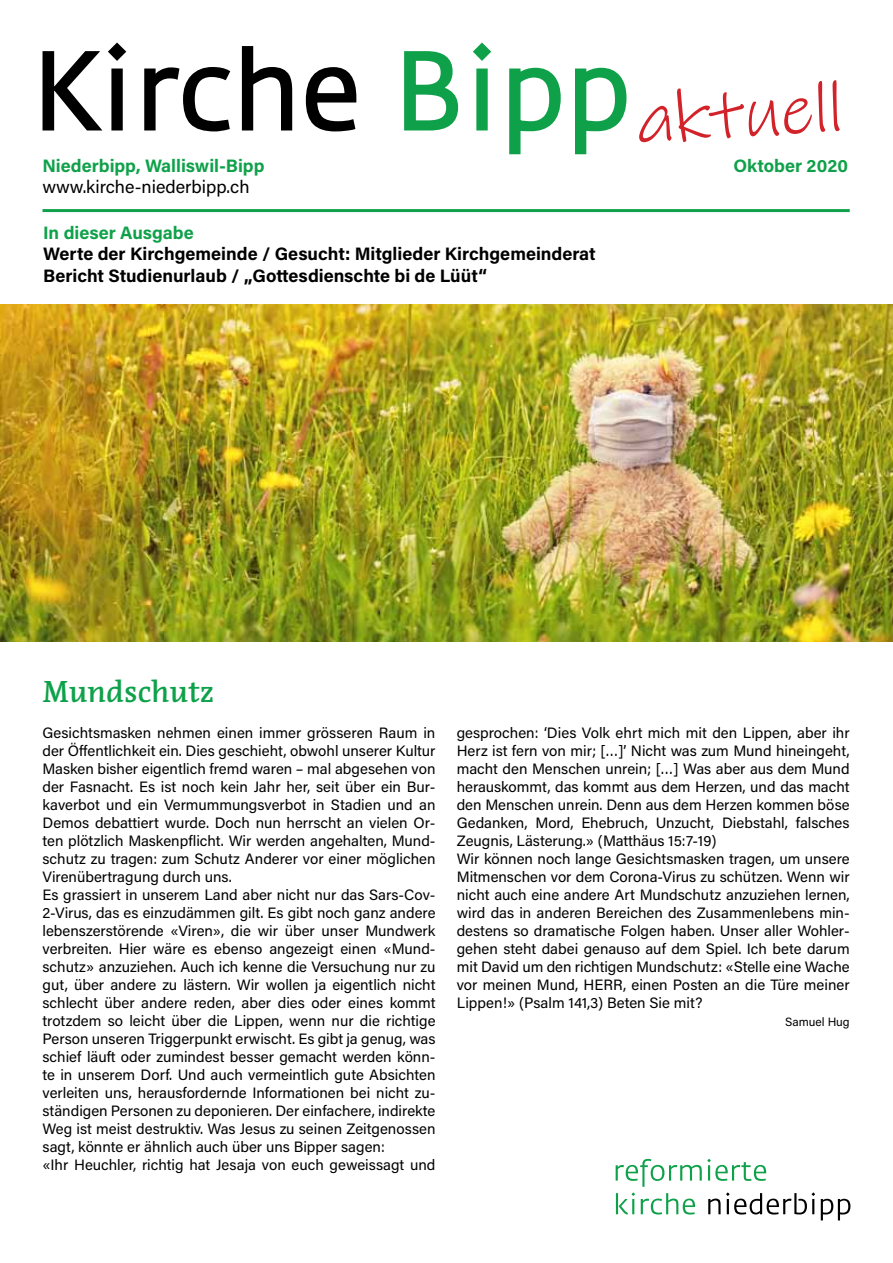
<style>
.page{position:relative;width:893px;height:1263px;background:#fff}
.page>*{position:absolute;margin:0;border:0;box-sizing:border-box;transform-origin:0 0}
.t1{font:72px "Ink Free";color:#d2232a}
.t2{font:500 30px "Acuta";color:#0fa14a}
.t3{font:700 18px/21.6px "Acumin Pro";color:#000}
.t4{font:700 18px "Acumin Pro";color:#0fa14a}
.t5{font:18px "Acumin Pro";color:#000}
.t6{font:15px/18px "Acumin Pro";color:#000}
.t7{font:12px "Acumin Pro";color:#000}
</style>
<div class="page">
<svg style="left:404px;top:42px;width:223px;height:113px"></svg>
<svg style="left:42px;top:42px;width:315px;height:90px"></svg>
<svg style="left:616px;top:1159px;width:234px;height:61px"></svg>
<hr style="left:43px;top:209px;width:807px;height:3px;background:#0fa14a">
<img style="left:0;top:304px;width:893px;height:337px">
<h1 class="t1" style="left:634px;top:77px;width:208px;rotate:-3deg">aktuell</h1>
<p class="t4" style="left:43px;top:153px;width:223px">Niederbipp, Walliswil-Bipp</p>
<p class="t4" style="left:734px;top:153px;width:116px">Oktober 2020</p>
<p class="t5" style="left:43px;top:174px;width:209px">www.kirche-niederbipp.ch</p>
<p class="t4" style="left:43px;top:220px;width:152px">In dieser Ausgabe</p>
<p class="t3" style="left:43px;top:242px;width:554px">Werte der Kirchgemeinde / Gesucht: Mitglieder Kirchgemeinderat<br>Bericht Studienurlaub / „Gottesdienschte bi de Lüüt“</p>
<h2 class="t2" style="left:43px;top:674px;width:173px">Mundschutz</h2>
<p class="t6" style="left:43px;top:723px;width:394px">Gesichtsmasken nehmen einen immer grösseren Raum in der Öffentlichkeit ein. Dies geschieht, obwohl unserer Kultur Masken bisher eigentlich fremd waren – mal abgesehen von der Fasnacht. Es ist noch kein Jahr her, seit über ein Bur&shy;kaverbot und ein Vermummungsverbot in Stadien und an Demos debattiert wurde. Doch nun herrscht an vielen Or&shy;ten plötzlich Maskenpflicht. Wir werden angehalten, Mund&shy;schutz zu tragen: zum Schutz Anderer vor einer möglichen Virenübertragung durch uns.<br>Es grassiert in unserem Land aber nicht nur das Sars-Cov-2-Virus, das es einzudämmen gilt. Es gibt noch ganz andere lebenszerstörende «Viren», die wir über unser Mundwerk verbreiten. Hier wäre es ebenso angezeigt einen «Mund&shy;schutz» anzuziehen. Auch ich kenne die Versuchung nur zu gut, über andere zu lästern. Wir wollen ja eigentlich nicht schlecht über andere reden, aber dies oder eines kommt trotzdem so leicht über die Lippen, wenn nur die richtige Person unseren Triggerpunkt erwischt. Es gibt ja genug, was schief läuft oder zumindest besser gemacht werden könn&shy;te in unserem Dorf. Und auch vermeintlich gute Absichten verleiten uns, herausfordernde Informationen bei nicht zu&shy;ständigen Personen zu deponieren. Der einfachere, indirekte Weg ist meist destruktiv. Was Jesus zu seinen Zeitgenossen sagt, könnte er ähnlich auch über uns Bipper sagen:<br>«Ihr Heuchler, richtig hat Jesaja von euch geweissagt und</p>
<p class="t6" style="left:457px;top:723px;width:394px">gesprochen: ‘Dies Volk ehrt mich mit den Lippen, aber ihr Herz ist fern von mir; […]’ Nicht was zum Mund hineingeht, macht den Menschen unrein; […] Was aber aus dem Mund herauskommt, das kommt aus dem Herzen, und das macht den Menschen unrein. Denn aus dem Herzen kommen böse Gedanken, Mord, Ehebruch, Unzucht, Diebstahl, falsches Zeugnis, Lästerung.» (Matthäus 15:7-19)<br>Wir können noch lange Gesichtsmasken tragen, um unsere Mitmenschen vor dem Corona-Virus zu schützen. Wenn wir nicht auch eine andere Art Mundschutz anzuziehen lernen, wird das in anderen Bereichen des Zusammenlebens min&shy;destens so dramatische Folgen haben. Unser aller Wohler&shy;gehen steht dabei genauso auf dem Spiel. Ich bete darum mit David um den richtigen Mundschutz: «Stelle eine Wache vor meinen Mund, HERR, einen Posten an die Türe meiner Lippen!» (Psalm 141,3) Beten Sie mit?</p>
<p class="t7" style="left:785px;top:1013px;width:66px">Samuel Hug</p>
</div>
